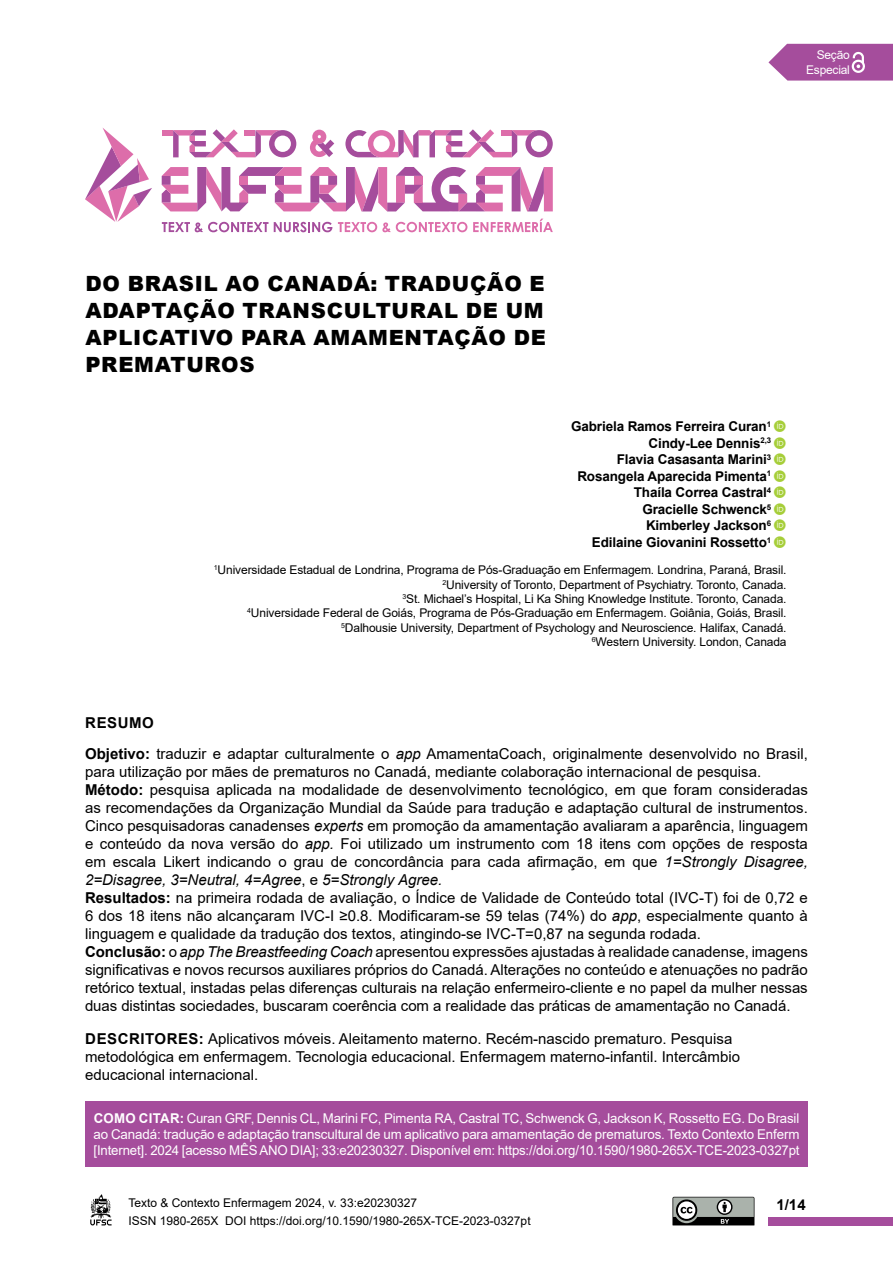
<style>
.page{position:relative;width:893px;height:1263px;background:#fff}
.page>*{position:absolute;margin:0;border:0;box-sizing:border-box;transform-origin:0 0}
.t1{font:900 21px/27px "Arial";letter-spacing:.035em;color:#000;text-align:justify}
.t2{font:15px/18px "Arial";color:#000}
.t3{font:700 15px "Arial";color:#000}
.t4{font:13.5px/16.2px "Arial";letter-spacing:-.015em;color:#fff;text-align:justify}
.t5{font:700 13.5px/16.5px "Arial";letter-spacing:-.01em;color:#000;text-align:right}
.t6{font:12px/14.4px "Arial";letter-spacing:-.01em;color:#000}
.t7{font:12px/15px "Arial";letter-spacing:-.02em;color:#fff;text-align:right}
.s1{font-weight:700}
.s2{font-style:italic}
</style>
<div class="page">
<div style="left:769px;top:1217px;width:124px;height:8px;background:#a54d9c"></div>
<svg style="left:90px;top:1194px;width:22px;height:31px"></svg>
<svg style="left:162px;top:167px;width:391px;height:45px"></svg>
<div style="left:162px;top:130px;width:11px;height:6px;background:#dd6daa"></div>
<svg style="left:173px;top:129px;width:123px;height:28px"></svg>
<svg style="left:310px;top:129px;width:243px;height:28px"></svg>
<svg style="left:162px;top:222px;width:106px;height:10px"></svg>
<svg style="left:274px;top:222px;width:58px;height:10px"></svg>
<svg style="left:338px;top:222px;width:129px;height:10px"></svg>
<svg style="left:473px;top:219px;width:80px;height:13px"></svg>
<svg style="left:85px;top:128px;width:67px;height:94px"></svg>
<svg style="left:768px;top:44px;width:125px;height:37px;background:#af61a7"></svg>
<svg style="left:672px;top:1197px;width:83px;height:29px;background:#777b78"></svg>
<div style="left:85px;top:1101px;width:723px;height:66px;background:#a54d9c"></div>
<p class="t7" style="left:806px;top:47px;width:45px">Seção<br>Especial</p>
<h1 class="t1" style="left:85px;top:270px;width:462px">DO BRASIL AO CANADÁ: TRADUÇÃO E ADAPTAÇÃO TRANSCULTURAL DE UM APLICATIVO PARA AMAMENTAÇÃO DE PREMATUROS</h1>
<p class="t5" style="left:571px;top:419px;width:202px">Gabriela Ramos Ferreira Curan<sup>1<br></sup>Cindy-Lee Dennis<sup>2,3<br></sup>Flavia Casasanta Marini<sup>3<br></sup>Rosangela Aparecida Pimenta<sup>1<br></sup>Thaíla Correa Castral<sup>4<br></sup>Gracielle Schwenck<sup>5<br></sup>Kimberley Jackson<sup>6<br></sup>Edilaine Giovanini Rossetto<sup>1</sup></p>
<p class="t6" style="left:214px;top:563px;width:574px;text-align:right"><sup>1</sup>Universidade Estadual de Londrina, Programa de Pós-Graduação em Enfermagem. Londrina, Paraná, Brasil.<br><sup>2</sup>University of Toronto, Department of Psychiatry. Toronto, Canada.<br><sup>3</sup>St. Michael’s Hospital, Li Ka Shing Knowledge Institute. Toronto, Canada.<br><sup>4</sup>Universidade Federal de Goiás, Programa de Pós-Graduação em Enfermagem. Goiânia, Goiás, Brasil.<br><sup>5</sup>Dalhousie University, Department of Psychology and Neuroscience. Halifax, Canadá.<br><sup>6</sup>Western University. London, Canada</p>
<p class="t2" style="left:85px;top:707px;width:724px;line-height:30.8px"><span class="s1">RESUMO<br>Objetivo:</span> traduzir e adaptar culturalmente o <span class="s2">app</span> AmamentaCoach, originalmente desenvolvido no Brasil,</p>
<p class="t2" style="left:85px;top:762px;width:724px">para utilização por mães de prematuros no Canadá, mediante colaboração internacional de pesquisa.<br><span class="s1">Método:</span> pesquisa aplicada na modalidade de desenvolvimento tecnológico, em que foram consideradas as recomendações da Organização Mundial da Saúde para tradução e adaptação cultural de instrumentos.<br>Cinco pesquisadoras canadenses <span class="s2">experts</span> em promoção da amamentação avaliaram a aparência, linguagem e conteúdo da nova versão do <span class="s2">app.</span> Foi utilizado um instrumento com 18 itens com opções de resposta em escala Likert indicando o grau de concordância para cada afirmação, em que <span class="s2">1=Strongly Disagree, 2=Disagree, 3=Neutral, 4=Agree</span>, e <span class="s2">5=Strongly Agree.<br></span><span class="s1">Resultados:</span> na primeira rodada de avaliação, o Índice de Validade de Conteúdo total (IVC-T) foi de 0,72 e 6 dos 18 itens não alcançaram IVC-I ≥0.8. Modificaram-se 59 telas (74%) do <span class="s2">app</span>, especialmente quanto à linguagem e qualidade da tradução dos textos, atingindo-se IVC-T=0,87 na segunda rodada.<br><span class="s1">Conclusão:</span> o <span class="s2">app The Breastfeeding Coach</span> apresentou expressões ajustadas à realidade canadense, imagens significativas e novos recursos auxiliares próprios do Canadá. Alterações no conteúdo e atenuações no padrão retórico textual, instadas pelas diferenças culturais na relação enfermeiro-cliente e no papel da mulher nessas duas distintas sociedades, buscaram coerência com a realidade das práticas de amamentação no Canadá.</p>
<p class="t2" style="left:85px;top:1029px;width:657px"><span class="s1">DESCRITORES:</span> Aplicativos móveis. Aleitamento materno. Recém-nascido prematuro. Pesquisa metodológica em enfermagem. Tecnologia educacional. Enfermagem materno-infantil. Intercâmbio educacional internacional.</p>
<p class="t4" style="left:94px;top:1110px;width:707px"><span class="s1">COMO CITAR:</span> Curan GRF, Dennis CL, Marini FC, Pimenta RA, Castral TC, Schwenck G, Jackson K, Rossetto EG. Do Brasil ao Canadá: tradução e adaptação transcultural de um aplicativo para amamentação de prematuros. Texto Contexto Enferm [Internet]. 2024 [acesso MÊS ANO DIA]; 33:e20230327. Disponível em: https://doi.org/10.1590/1980-265X-TCE-2023-0327pt</p>
<p class="t6" style="left:128px;top:1194px;width:404px;line-height:18px">Texto &amp; Contexto Enfermagem 2024, v. 33:e20230327<br>ISSN 1980-265X DOI https://doi.org/10.1590/1980-265X-TCE-2023-0327pt</p>
<p class="t3" style="left:776px;top:1194px;width:31px">1/14</p>
</div>
